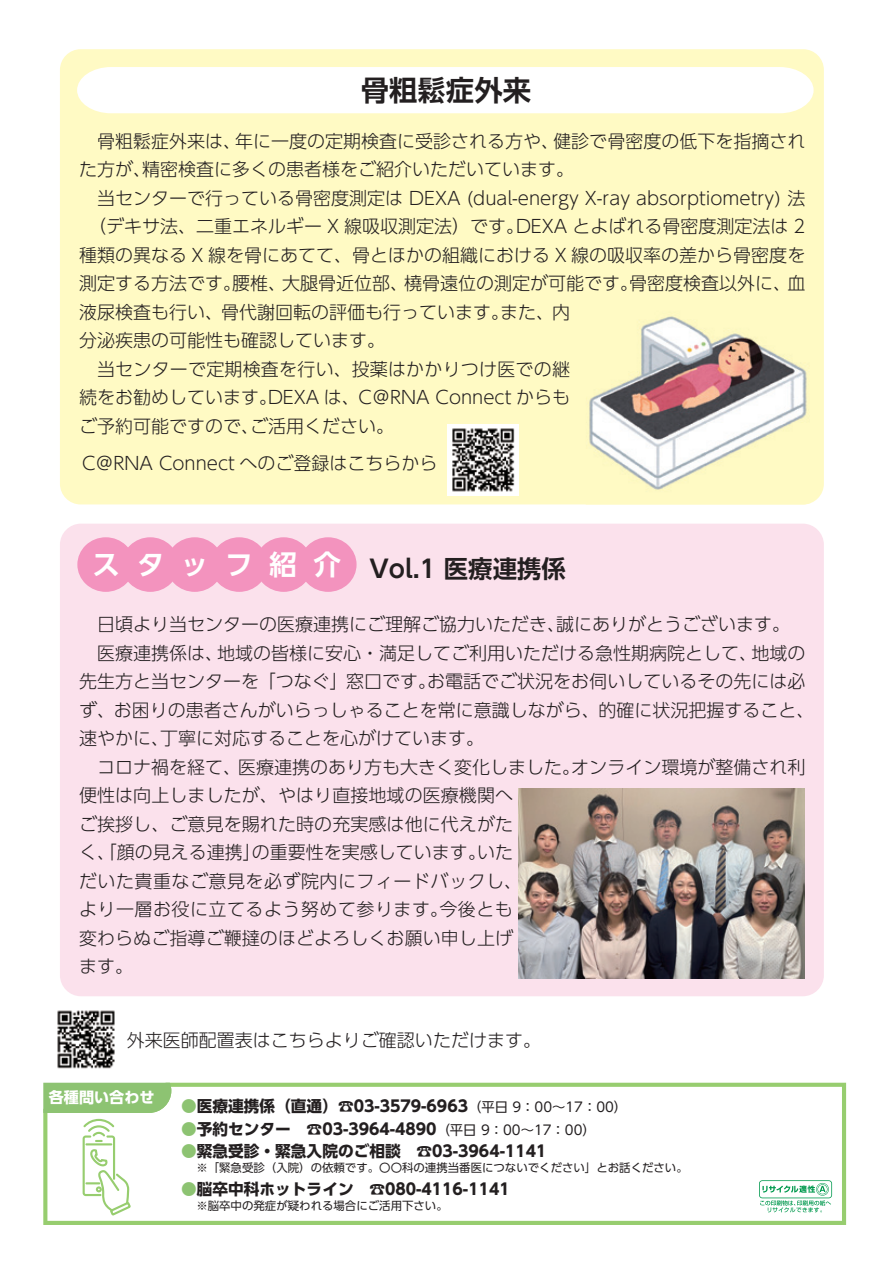
<style>
.page{position:relative;width:893px;height:1263px;background:#fff}
.page>*{position:absolute;margin:0;border:0;box-sizing:border-box;transform-origin:0 0}
.t1{font:28.35px "UD Shin Go Pro De Bold 90 pv RKSJ H";color:#231f20}
.t2{font:27.6px "UD Shin Go Pro De Bold 90 pv RKSJ H";letter-spacing:.6em;color:#fff}
.t3{font:24.3px "UD Shin Go Pro De Bold 90 pv RKSJ H";color:#231f20}
.t4{font:18px/28.5px "UD Shin Go Pro Light 90 pv RKSJ H";color:#231f20}
.t5{font:18px "UD Shin Go Pro Light 90 pv RKSJ H";letter-spacing:.03em;color:#231f20}
.t6{font:15.75px "UD Shin Go Pro Bold 90 pv RKSJ H";color:#231f20}
.t7{font:15.15px "UD Shin Go Pro Bold 90 pv RKSJ H";color:#fff}
.t8{font:13.35px "UD Shin Go Pro Regular 90 pv RKSJ H";color:#231f20}
.t9{font:11.4px "UD Shin Go Pro Regular 90 pv RKSJ H";color:#231f20}
.s1{font-family:"UD Shin Go Pro Regular 90 pv RKSJ H";color:#8dc372}
.s2{font-family:"Koz Go Pr 6 N Regular 90 pv RKSJ H"}
</style>
<div class="page">
<svg style="left:43px;top:1083px;width:803px;height:142px"></svg>
<div style="left:43px;top:1083px;width:128px;height:30px;background:#8dc372"></div>
<svg style="left:83px;top:1119px;width:48px;height:96px"></svg>
<div style="left:60px;top:524px;width:764px;height:472px;background:#fbe1ec;border-radius:21px"></div>
<svg style="left:77px;top:537px;width:280px;height:55px;background:#f49ec4"></svg>
<img style="left:519px;top:789px;width:286px;height:189px">
<img style="left:57px;top:1010px;width:58px;height:59px">
<div style="left:60px;top:49px;width:764px;height:455px;background:#fffac4;border-radius:21px"></div>
<div style="left:77px;top:67px;width:737px;height:46px;background:#fff"></div>
<img style="left:589px;top:316px;width:221px;height:188px">
<img style="left:448px;top:424px;width:71px;height:71px">
<h1 class="t1" style="left:361px;top:67px;width:172px">骨粗鬆症外来</h1>
<p class="t4" style="left:235px;top:126px;width:325px">年に一度の定期検査に受診される方や、</p>
<p class="t4" style="left:553px;top:126px;width:253px">健診で骨密度の低下を指摘され</p>
<p class="t4" style="left:142px;top:126px;width:433px;text-indent:-63px">　骨粗鬆症外来は、<br>精密検査に多くの患者様をご紹介いただいています。</p>
<p class="t4" style="left:79px;top:154px;width:73px">た方が、</p>
<p class="t4" style="left:79px;top:183px;width:728px">　当センターで行っている骨密度測定は DEXA (dual-energy X-ray absorptiometry) 法</p>
<p class="t4" style="left:516px;top:211px;width:291px">DEXA とよばれる骨密度測定法は 2</p>
<p class="t4" style="left:88px;top:211px;width:438px">（デキサ法、二重エネルギー X 線吸収測定法）です。</p>
<p class="t4" style="left:79px;top:240px;width:728px">種類の異なる X 線を骨にあてて、骨とほかの組織における X 線の吸収率の差から骨密度を</p>
<p class="t4" style="left:787px;top:268px;width:19px">血</p>
<p class="t4" style="left:404px;top:268px;width:235px">橈骨遠位の測定が可能です。</p>
<p class="t4" style="left:282px;top:268px;width:127px">大腿骨近位部、</p>
<p class="t4" style="left:232px;top:268px;width:55px">腰椎、</p>
<p class="t4" style="left:629px;top:268px;width:163px">骨密度検査以外に、</p>
<p class="t4" style="left:79px;top:268px;width:163px">測定する方法です。</p>
<p class="t4" style="left:79px;top:297px;width:432px">液尿検査も行い、骨代謝回転の評価も行っています。分泌疾患の可能性も確認しています。</p>
<p class="t4" style="left:97px;top:354px;width:475px;text-align:right">当センターで定期検査を行い、投薬はかかりつけ医での継<br>DEXA は、C＠RNA Connect からも</p>
<p class="t4" style="left:500px;top:297px;width:72px">また、内</p>
<p class="t4" style="left:250px;top:382px;width:145px;text-indent:-171px">続をお勧めしています。<br>ご活用ください。</p>
<p class="t4" style="left:79px;top:411px;width:181px">ご予約可能ですので、</p>
<p class="t4" style="left:82px;top:448px;width:357px">C＠RNA Connect へのご登録はこちらから</p>
<h2 class="t2" style="left:93px;top:542px;width:250px">スタッフ紹介</h2>
<h3 class="t3" style="left:369px;top:549px;width:198px">Vol.1 医療連携係</h3>
<p class="t4" style="left:556px;top:609px;width:235px">誠にありがとうございます。</p>
<p class="t4" style="left:79px;top:609px;width:487px">　日頃より当センターの医療連携にご理解ご協力いただき、</p>
<p class="t4" style="left:217px;top:638px;width:541px">地域の皆様に安心・満足してご利用いただける急性期病院として、</p>
<p class="t4" style="left:79px;top:638px;width:145px">　医療連携係は、</p>
<p class="t4" style="left:751px;top:638px;width:55px">地域の</p>
<p class="t4" style="left:427px;top:666px;width:379px">お電話でご状況をお伺いしているその先には必</p>
<p class="t4" style="left:79px;top:666px;width:359px">先生方と当センターを「つなぐ」窓口です。</p>
<p class="t4" style="left:79px;top:695px;width:737px">ず、お困りの患者さんがいらっしゃることを常に意識しながら、的確に状況把握すること、</p>
<p class="t4" style="left:160px;top:723px;width:325px">丁寧に対応することを心がけています。</p>
<p class="t4" style="left:79px;top:723px;width:91px">速やかに、</p>
<p class="t4" style="left:571px;top:752px;width:235px">オンライン環境が整備され利</p>
<p class="t4" style="left:238px;top:752px;width:343px">医療連携のあり方も大きく変化しました。</p>
<p class="t4" style="left:79px;top:752px;width:163px">　コロナ禍を経て、</p>
<p class="t4" style="left:79px;top:780px;width:436px">便性は向上しましたが、やはり直接地域の医療機関へ</p>
<p class="t4" style="left:79px;top:809px;width:436px">ご挨拶し、ご意見を賜れた時の充実感は他に代えがた</p>
<p class="t4" style="left:477px;top:837px;width:37px">いた</p>
<p class="t4" style="left:79px;top:837px;width:183px">く、「顔の見える連携」</p>
<p class="t5" style="left:79px;top:866px;width:444px">だいた貴重なご意見を必ず院内にフィードバックし、</p>
<p class="t4" style="left:439px;top:894px;width:75px">今後とも</p>
<p class="t4" style="left:252px;top:837px;width:236px">の重要性を実感しています。</p>
<p class="t4" style="left:79px;top:894px;width:436px">より一層お役に立てるよう努めて参ります。<br>変わらぬご指導ご鞭撻のほどよろしくお願い申し上げます。</p>
<p class="t4" style="left:127px;top:1025px;width:415px">外来医師配置表はこちらよりご確認いただけます。</p>
<p class="t7" style="left:49px;top:1085px;width:107px">各種問い合わせ</p>
<p class="t6" style="left:181px;top:1093px;width:288px"><span class="s1">●</span>医療連携係（直通）<span class="s2">☎</span>03-3579-6963</p>
<p class="t8" style="left:437px;top:1119px;width:161px">（平日 9：00~17：00(</p>
<p class="t8" style="left:468px;top:1096px;width:161px">（平日 9：00~17：00(</p>
<p class="t6" style="left:181px;top:1116px;width:111px"><span class="s1">●</span>予約センター</p>
<p class="t6" style="left:307px;top:1116px;width:131px"><span class="s2">☎</span>03-3964-4890</p>
<p class="t6" style="left:181px;top:1138px;width:221px"><span class="s1">●</span>緊急受診・緊急入院のご相談</p>
<p class="t9" style="left:181px;top:1159px;width:508px">　 ※「緊急受診（入院）の依頼です。〇〇科の連携当番医につないでください」とお話ください。</p>
<p class="t6" style="left:369px;top:1176px;width:142px"><span class="s2">☎</span>080-4116-1141</p>
<p class="t6" style="left:416px;top:1138px;width:131px"><span class="s2">☎</span>03-3964-1141</p>
<p class="t6" style="left:181px;top:1176px;width:174px"><span class="s1">●</span>脳卒中科ホットライン</p>
<p class="t9" style="left:181px;top:1196px;width:268px">　 ※脳卒中の発症が疑われる場合にご活用下さい。</p>
</div>
